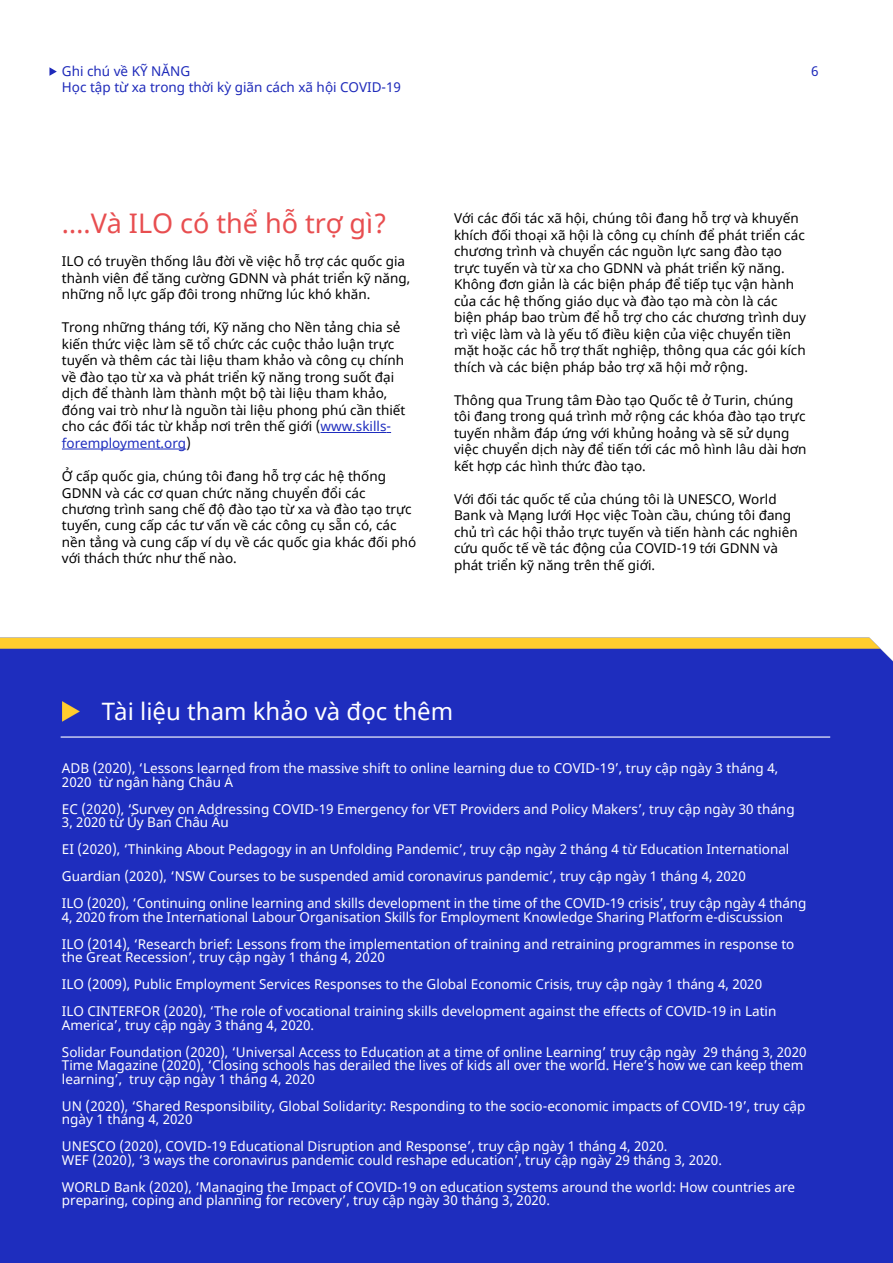
<style>
.page{position:relative;width:893px;height:1263px;background:#fff}
.page>*{position:absolute;margin:0;border:0;box-sizing:border-box;transform-origin:0 0}
.t1{font:27px "Noto Sans";color:#e84e50}
.t2{font:24px "Noto Sans";color:#fff}
.t3{font:13.5px/13.5px "Noto Sans";color:#fff}
.t4{font:13.5px/16.5px "Noto Sans";color:#000}
.t5{font:13.5px/16.2px "Noto Sans";color:#1e2aba}
.s1{color:#1e2dbe}
</style>
<div class="page">
<hr style="left:320px;top:432px;width:66px;height:1px;background:#1e2dbe">
<hr style="left:62px;top:449px;width:124px;height:1px;background:#1e2dbe">
<svg style="left:49px;top:67px;width:8px;height:9px"></svg>
<div style="left:0;top:911px;width:893px;height:352px;background:#1e2dbe"></div>
<div style="left:0;top:637px;width:893px;height:274px;background:#1e2dbe"></div>
<hr style="left:61px;top:736px;width:769px;height:2px;background:#fff">
<p class="t5" style="left:62px;top:64px;width:341px">Ghi chú về KỸ NĂNG<br>Học tập từ xa trong thời kỳ giãn cách xã hội COVID-19</p>
<p class="t5" style="left:811px;top:64px;width:9px">6</p>
<h1 class="t1" style="left:62px;top:205px;width:327px">….Và ILO có thể hỗ trợ gì?</h1>
<p class="t4" style="left:62px;top:254px;width:350px">ILO có truyền thống lâu đời về việc hỗ trợ các quốc gia thành viên để tăng cường GDNN và phát triển kỹ năng, những nỗ lực gấp đôi trong những lúc khó khăn.</p>
<p class="t4" style="left:62px;top:320px;width:345px">Trong những tháng tới, Kỹ năng cho Nền tảng chia sẻ kiến thức việc làm sẽ tổ chức các cuộc thảo luận trực tuyến và thêm các tài liệu tham khảo và công cụ chính về đào tạo từ xa và phát triển kỹ năng trong suốt đại dịch để thành làm thành một bộ tài liệu tham khảo, đóng vai trò như là nguồn tài liệu phong phú cần thiết cho các đối tác từ khắp nơi trên thế giới (<span class="s1">www.skills&shy;foremployment.org</span>)</p>
<p class="t4" style="left:62px;top:468px;width:356px">Ở cấp quốc gia, chúng tôi đang hỗ trợ các hệ thống GDNN và các cơ quan chức năng chuyển đổi các chương trình sang chế độ đào tạo từ xa và đào tạo trực tuyến, cung cấp các tư vấn về các công cụ sẵn có, các nền tẳng và cung cấp ví dụ về các quốc gia khác đối phó với thách thức như thế nào.</p>
<p class="t4" style="left:454px;top:211px;width:353px">Với các đối tác xã hội, chúng tôi đang hỗ trợ và khuyến khích đối thoại xã hội là công cụ chính để phát triển các chương trình và chuyển các nguồn lực sang đào tạo trực tuyến và từ xa cho GDNN và phát triển kỹ năng.<br>Không đơn giản là các biện pháp để tiếp tục vận hành của các hệ thống giáo dục và đào tạo mà còn là các biện pháp bao trùm để hỗ trợ cho các chương trình duy trì việc làm và là yếu tố điều kiện của việc chuyển tiền mặt hoặc các hỗ trợ thất nghiệp, thông qua các gói kích thích và các biện pháp bảo trợ xã hội mở rộng.</p>
<p class="t4" style="left:454px;top:392px;width:354px">Thông qua Trung tâm Đào tạo Quốc tê ở Turin, chúng tôi đang trong quá trình mở rộng các khóa đào tạo trực tuyến nhằm đáp ứng với khủng hoảng và sẽ sử dụng việc chuyển dịch này để tiến tới các mô hình lâu dài hơn kết hợp các hình thức đào tạo.</p>
<p class="t4" style="left:454px;top:491px;width:345px">Với đối tác quốc tế của chúng tôi là UNESCO, World Bank và Mạng lưới Học việc Toàn cầu, chúng tôi đang chủ trì các hội thảo trực tuyến và tiến hành các nghiên cứu quốc tế về tác động của COVID-19 tới GDNN và phát triển kỹ năng trên thế giới.</p>
<h2 class="t2" style="left:102px;top:695px;width:353px">Tài liệu tham khảo và đọc thêm</h2>
<p class="t3" style="left:62px;top:762px;width:718px">ADB (2020), ‘Lessons learned from the massive shift to online learning due to COVID-19’, truy cập ngày 3 tháng 4,<br>2020 từ ngân hàng Châu Á</p>
<p class="t3" style="left:62px;top:802px;width:734px">EC (2020), ‘Survey on Addressing COVID-19 Emergency for VET Providers and Policy Makers’, truy cập ngày 30 tháng<br>3, 2020 từ Ủy Ban Châu Âu</p>
<p class="t3" style="left:62px;top:836px;width:746px;line-height:27px">EI (2020), ‘Thinking About Pedagogy in an Unfolding Pandemic’, truy cập ngày 2 tháng 4 từ Education International<br>Guardian (2020), ‘NSW Courses to be suspended amid coronavirus pandemic’, truy cập ngày 1 tháng 4, 2020<br>ILO (2020), ‘Continuing online learning and skills development in the time of the COVID-19 crisis’, truy cập ngày 4 tháng</p>
<p class="t3" style="left:62px;top:904px;width:734px;line-height:27px">4, 2020 from the International Labour Organisation Skills for Employment Knowledge Sharing Platform e-discussion<br>ILO (2014), ‘Research brief: Lessons from the implementation of training and retraining programmes in response to</p>
<p class="t3" style="left:62px;top:944px;width:716px;line-height:27px">the Great Recession’, truy cập ngày 1 tháng 4, 2020<br>ILO (2009), Public Employment Services Responses to the Global Economic Crisis, truy cập ngày 1 tháng 4, 2020<br>ILO CINTERFOR (2020), ‘The role of vocational training skills development against the effects of COVID-19 in Latin</p>
<p class="t3" style="left:62px;top:1012px;width:746px;line-height:27px">America’, truy cập ngày 3 tháng 4, 2020.<br>Solidar Foundation (2020), ‘Universal Access to Education at a time of online Learning’ truy cập ngày 29 tháng 3, 2020</p>
<p class="t3" style="left:62px;top:1059px;width:743px">Time Magazine (2020), ‘Closing schools has derailed the lives of kids all over the world. Here’s how we can keep them learning’, truy cập ngày 1 tháng 4, 2020</p>
<p class="t3" style="left:62px;top:1099px;width:745px">UN (2020), ‘Shared Responsibility, Global Solidarity: Responding to the socio-economic impacts of COVID-19’, truy cập ngày 1 tháng 4, 2020</p>
<p class="t3" style="left:62px;top:1140px;width:662px">UNESCO (2020), COVID-19 Educational Disruption and Response’, truy cập ngày 1 tháng 4, 2020.<br>WEF (2020), ‘3 ways the coronavirus pandemic could reshape education’, truy cập ngày 29 tháng 3, 2020.</p>
<p class="t3" style="left:62px;top:1180px;width:735px">WORLD Bank (2020), ‘Managing the Impact of COVID-19 on education systems around the world: How countries are preparing, coping and planning for recovery’, truy cập ngày 30 tháng 3, 2020.</p>
</div>
